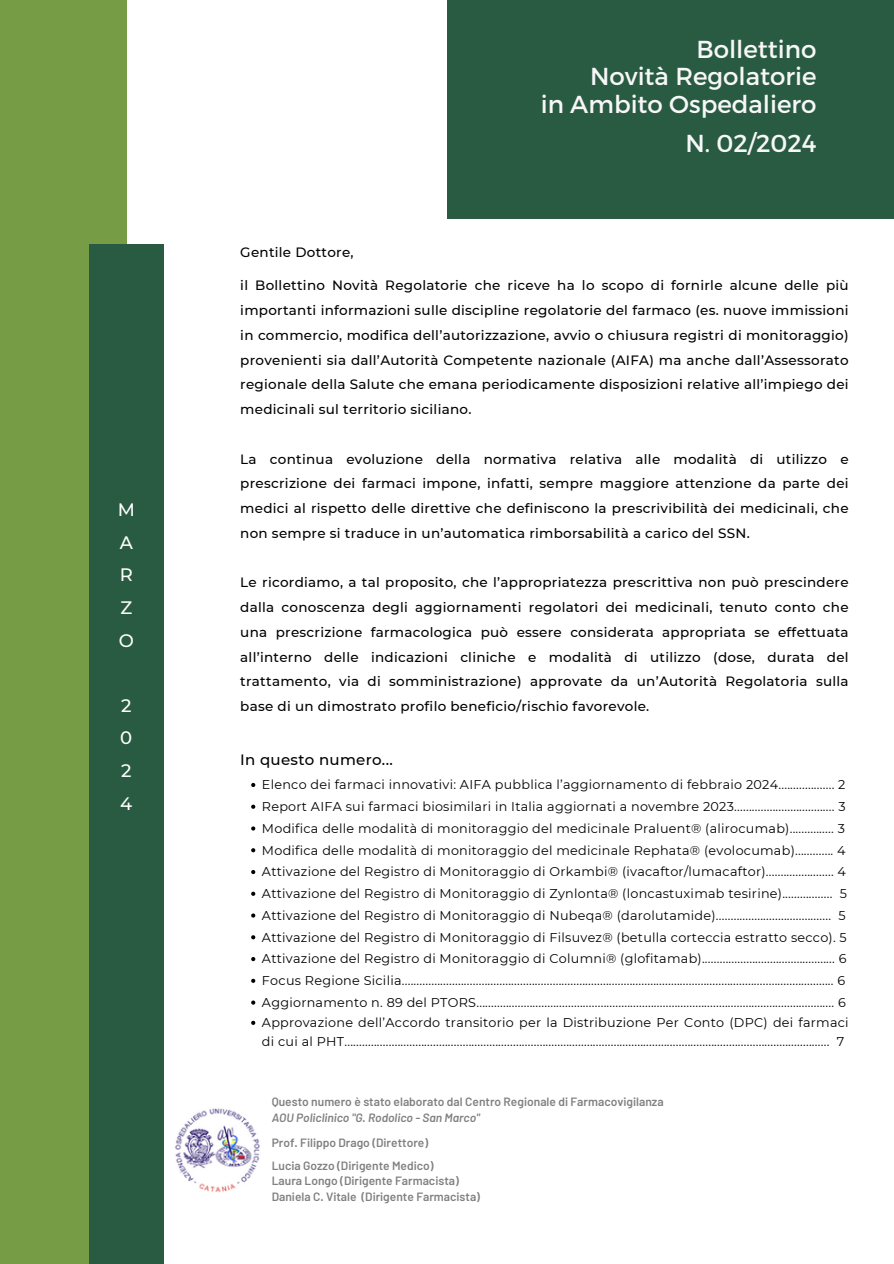
<style>
.page{position:relative;width:894px;height:1264px;background:#fff}
.page>*{position:absolute;margin:0;border:0;box-sizing:border-box;transform-origin:0 0}
.t1{font:24.45px/27.6px "Montserrat";color:#f7f7f7;text-align:right}
.t2{font:500 18px/32.7px "Montserrat";color:#fff}
.t3{font:500 15px "Montserrat";letter-spacing:.02em;color:#000}
.t4{font:500 13.5px/24.8px "Montserrat";letter-spacing:.02em;color:#000;text-align:justify}
.t5{font:12.75px/18.8px "Montserrat";letter-spacing:.02em;color:#000}
.t6{font:600 12px/23px "Barlow";color:#000}
.t7{font:italic 600 12px "Barlow";color:#000}
</style>
<div class="page">
<div style="left:446px;top:0;width:447px;height:218px;background:#295b43"></div>
<div style="left:0;top:0;width:127px;height:1263px;background:#769d45"></div>
<div style="left:89px;top:245px;width:75px;height:1018px;background:#295b43"></div>
<img style="left:175px;top:1108px;width:85px;height:84px">
<svg style="left:251px;top:783px;width:4px;height:4px"></svg>
<svg style="left:251px;top:804px;width:4px;height:4px"></svg>
<svg style="left:251px;top:826px;width:4px;height:4px"></svg>
<svg style="left:251px;top:848px;width:4px;height:4px"></svg>
<svg style="left:251px;top:870px;width:4px;height:4px"></svg>
<svg style="left:251px;top:891px;width:4px;height:4px"></svg>
<svg style="left:251px;top:913px;width:4px;height:4px"></svg>
<svg style="left:251px;top:935px;width:4px;height:4px"></svg>
<svg style="left:251px;top:957px;width:4px;height:4px"></svg>
<svg style="left:251px;top:978px;width:4px;height:4px"></svg>
<svg style="left:251px;top:1000px;width:4px;height:4px"></svg>
<svg style="left:251px;top:1020px;width:4px;height:4px"></svg>
<h1 class="t2" style="left:118px;top:493px;width:19px">M<br>A<br>R<br>Z<br>O</h1>
<h5 class="t2" style="left:120px;top:689px;width:14px;text-align:justify">2<br>0<br>2<br>4</h5>
<h3 class="t1" style="left:540px;top:34px;width:277px">Bollettino<br>Novità Regolatorie<br>in Ambito Ospedaliero</h3>
<h4 class="t1" style="left:685px;top:128px;width:132px">N. 02/2024</h4>
<h5 class="t4" style="left:240px;top:240px;width:115px">Gentile Dottore,</h5>
<h5 class="t4" style="left:240px;top:273px;width:609px">il Bollettino Novità Regolatorie che riceve ha lo scopo di fornirle alcune delle più importanti informazioni sulle discipline regolatorie del farmaco (es. nuove immissioni in commercio, modifica dell’autorizzazione, avvio o chiusura registri di monitoraggio) provenienti sia dall’Autorità Competente nazionale (AIFA) ma anche dall’Assessorato regionale della Salute che emana periodicamente disposizioni relative all’impiego dei medicinali sul territorio siciliano.</h5>
<h5 class="t4" style="left:240px;top:446px;width:609px">La continua evoluzione della normativa relativa alle modalità di utilizzo e prescrizione dei farmaci impone, infatti, sempre maggiore attenzione da parte dei medici al rispetto delle direttive che definiscono la prescrivibilità dei medicinali, che non sempre si traduce in un’automatica rimborsabilità a carico del SSN.</h5>
<h5 class="t4" style="left:240px;top:570px;width:609px">Le ricordiamo, a tal proposito, che l’appropriatezza prescrittiva non può prescindere dalla conoscenza degli aggiornamenti regolatori dei medicinali, tenuto conto che una prescrizione farmacologica può essere considerata appropriata se effettuata all’interno delle indicazioni cliniche e modalità di utilizzo (dose, durata del trattamento, via di somministrazione) approvate da un’Autorità Regolatoria sulla base di un dimostrato profilo beneficio/rischio favorevole.</h5>
<p class="t3" style="left:240px;top:750px;width:154px">In questo numero...</p>
<p class="t5" style="left:262px;top:775px;width:585px">Elenco dei farmaci innovativi: AIFA pubblica l’aggiornamento di febbraio 2024................... 2</p>
<p class="t5" style="left:262px;top:797px;width:585px">Report AIFA sui farmaci biosimilari in Italia aggiornati a novembre 2023.................................. 3</p>
<p class="t5" style="left:262px;top:818px;width:584px">Modifica delle modalità di monitoraggio del medicinale Praluent® (alirocumab)............... 3</p>
<p class="t5" style="left:262px;top:840px;width:585px">Modifica delle modalità di monitoraggio del medicinale Rephata® (evolocumab)............. 4</p>
<p class="t5" style="left:262px;top:862px;width:585px">Attivazione del Registro di Monitoraggio di Orkambi® (ivacaftor/lumacaftor)....................... 4</p>
<p class="t5" style="left:262px;top:884px;width:586px">Attivazione del Registro di Monitoraggio di Zynlonta® (loncastuximab tesirine)................. 5</p>
<p class="t5" style="left:262px;top:905px;width:585px">Attivazione del Registro di Monitoraggio di Nubeqa® (darolutamide)....................................... 5</p>
<p class="t5" style="left:262px;top:927px;width:586px">Attivazione del Registro di Monitoraggio di Filsuvez® (betulla corteccia estratto secco). 5</p>
<p class="t5" style="left:262px;top:949px;width:586px">Attivazione del Registro di Monitoraggio di Columni® (glofitamab)............................................. 6</p>
<p class="t5" style="left:262px;top:971px;width:584px">Focus Regione Sicilia.................................................................................................................................................. 6</p>
<p class="t5" style="left:262px;top:992px;width:585px">Aggiornamento n. 89 del PTORS......................................................................................................................... 6</p>
<p class="t5" style="left:262px;top:1013px;width:588px">Approvazione dell’Accordo transitorio per la Distribuzione Per Conto (DPC) dei farmaci di cui al PHT.................................................................................................................................................................... 7</p>
<p class="t6" style="left:272px;top:1089px;width:393px">Questo numero è stato elaborato dal Centro Regionale di Farmacovigilanza</p>
<p class="t7" style="left:272px;top:1109px;width:210px">AOU Policlinico "G. Rodolico - San Marco"</p>
<p class="t6" style="left:272px;top:1130px;width:163px">Prof. Filippo Drago (Direttore)<br>Lucia Gozzo (Dirigente Medico)</p>
<p class="t6" style="left:272px;top:1172px;width:210px;line-height:15.5px">Laura Longo (Dirigente Farmacista)<br>Daniela C. Vitale (Dirigente Farmacista)</p>
</div>
